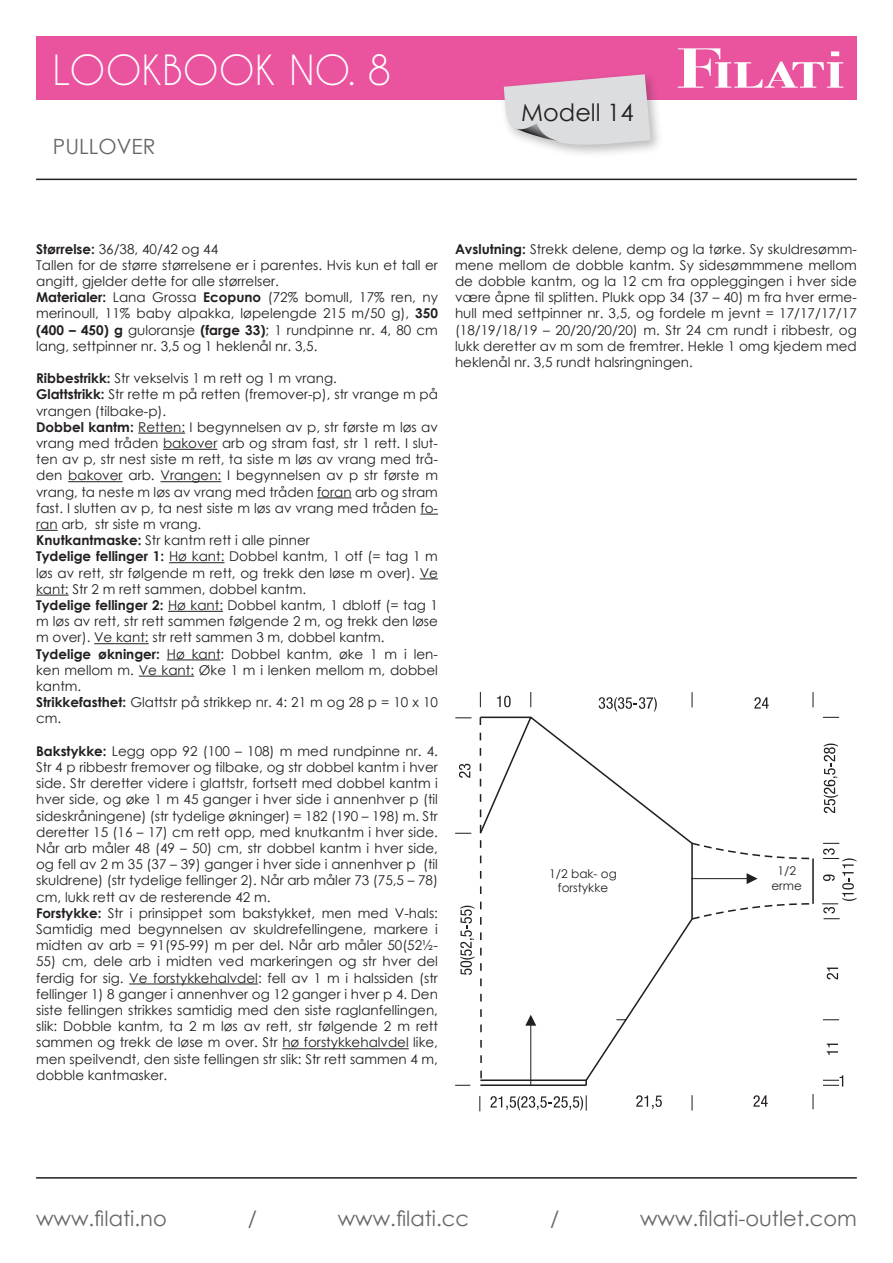
<style>
.page{position:relative;width:893px;height:1263px;background:#fff}
.page>*{position:absolute;margin:0;border:0;box-sizing:border-box;transform-origin:0 0}
.t1{font:39px "Caviar Dreams";color:#fff}
.t2{font:24px "Century Gothic";color:#231f20}
.t3{font:21px "Century Gothic";color:#67676a}
.Fliesstext{font:13.5px/16.2px "Century Gothic";color:#231f20;text-align:justify}
.Schnitt{font:12px/14.4px "Century Gothic";color:#231f20;text-align:center}
.s1{font-weight:700}
</style>
<div class="page">
<hr style="left:36px;top:1177px;width:821px;height:1px;background:#231f20">
<hr style="left:36px;top:179px;width:821px;height:1px;background:#231f20">
<div style="left:36px;top:36px;width:821px;height:64px;background:#ea549f"></div>
<svg style="left:678px;top:48px;width:165px;height:40px"></svg>
<div style="left:499px;top:70px;width:165px;height:88px;background:#231f20;opacity:.3"></div>
<svg style="left:504px;top:74px;width:147px;height:76px;background:#dcced7"></svg>
<hr style="left:138px;top:433px;width:47px;height:1px;background:#231f20">
<hr style="left:163px;top:449px;width:54px;height:1px;background:#231f20">
<hr style="left:68px;top:481px;width:55px;height:1px;background:#231f20">
<hr style="left:161px;top:481px;width:60px;height:1px;background:#231f20">
<hr style="left:317px;top:497px;width:35px;height:1px;background:#231f20">
<svg style="left:420px;top:514px;width:18px;height:1px"></svg>
<svg style="left:36px;top:530px;width:22px;height:1px"></svg>
<hr style="left:169px;top:562px;width:55px;height:1px;background:#231f20">
<svg style="left:420px;top:578px;width:18px;height:1px"></svg>
<hr style="left:36px;top:595px;width:33px;height:1px;background:#231f20">
<hr style="left:168px;top:611px;width:55px;height:1px;background:#231f20">
<hr style="left:94px;top:643px;width:55px;height:1px;background:#231f20">
<hr style="left:167px;top:659px;width:54px;height:1px;background:#231f20">
<hr style="left:139px;top:676px;width:55px;height:1px;background:#231f20">
<hr style="left:129px;top:983px;width:129px;height:1px;background:#231f20">
<hr style="left:282px;top:1048px;width:127px;height:1px;background:#231f20">
<svg style="left:691px;top:1095px;width:2px;height:15px"></svg>
<svg style="left:530px;top:692px;width:1px;height:15px"></svg>
<svg style="left:823px;top:1019px;width:16px;height:1px"></svg>
<svg style="left:691px;top:692px;width:2px;height:15px"></svg>
<svg style="left:812px;top:692px;width:1px;height:15px"></svg>
<svg style="left:812px;top:1094px;width:1px;height:15px"></svg>
<svg style="left:823px;top:717px;width:16px;height:1px"></svg>
<svg style="left:479px;top:1096px;width:1px;height:15px"></svg>
<svg style="left:480px;top:692px;width:1px;height:15px"></svg>
<svg style="left:483px;top:716px;width:209px;height:370px"></svg>
<svg style="left:490px;top:1095px;width:97px;height:15px"></svg>
<svg style="left:636px;top:1095px;width:26px;height:14px"></svg>
<svg style="left:823px;top:1075px;width:20px;height:11px"></svg>
<svg style="left:497px;top:696px;width:14px;height:11px"></svg>
<hr style="left:480px;top:1079px;width:106px;height:2px;background:#231f20">
<hr style="left:480px;top:1084px;width:106px;height:2px;background:#231f20">
<svg style="left:824px;top:743px;width:14px;height:70px"></svg>
<svg style="left:599px;top:697px;width:58px;height:14px"></svg>
<svg style="left:754px;top:697px;width:15px;height:12px"></svg>
<svg style="left:753px;top:1095px;width:15px;height:12px"></svg>
<svg style="left:827px;top:1043px;width:11px;height:12px"></svg>
<svg style="left:827px;top:967px;width:11px;height:12px"></svg>
<svg style="left:822px;top:843px;width:34px;height:76px"></svg>
<svg style="left:455px;top:716px;width:28px;height:370px"></svg>
<svg style="left:690px;top:841px;width:120px;height:80px"></svg>
<hr style="left:812px;top:858px;width:2px;height:46px;background:#231f20">
<p class="t1" style="left:53px;top:47px;width:340px">LOOKBOOK NO. 8</p>
<p class="t3" style="left:53px;top:131px;width:104px">PULLOVER</p>
<p class="t2" style="left:521px;top:96px;width:114px">Modell 14</p>
<p class="Fliesstext" style="left:36px;top:240px;width:184px"><span class="s1">Størrelse:</span> 36/38, 40/42 og 44</p>
<p class="Fliesstext" style="left:36px;top:257px;width:403px">Tallen for de større størrelsene er i parentes. Hvis kun et tall er angitt, gjelder dette for alle størrelser.</p>
<p class="Fliesstext" style="left:36px;top:289px;width:403px"><span class="s1">Materialer:</span> Lana Grossa <span class="s1">Ecopuno</span> (72% bomull, 17% ren, ny merinoull, 11% baby alpakka, løpelengde 215 m/50 g), <span class="s1">350 (400 – 450) g</span> guloransje <span class="s1">(farge 33)</span>; 1 rundpinne nr. 4, 80 cm lang, settpinner nr. 3,5 og 1 heklenål nr. 3,5.</p>
<p class="Fliesstext" style="left:36px;top:370px;width:302px"><span class="s1">Ribbestrikk:</span> Str vekselvis 1 m rett og 1 m vrang.</p>
<p class="Fliesstext" style="left:36px;top:386px;width:403px"><span class="s1">Glattstrikk:</span> Str rette m på retten (fremover-p), str vrange m på vrangen (tilbake-p).</p>
<p class="Fliesstext" style="left:36px;top:419px;width:403px"><span class="s1">Dobbel kantm:</span> Retten: I begynnelsen av p, str første m løs av vrang med tråden bakover arb og stram fast, str 1 rett. I slut&shy;ten av p, str nest siste m rett, ta siste m løs av vrang med trå&shy;den bakover arb. Vrangen: I begynnelsen av p str første m vrang, ta neste m løs av vrang med tråden foran arb og stram fast. I slutten av p, ta nest siste m løs av vrang med tråden fo&shy;ran arb, str siste m vrang.</p>
<p class="Fliesstext" style="left:36px;top:532px;width:275px"><span class="s1">Knutkantmaske:</span> Str kantm rett i alle pinner</p>
<p class="Fliesstext" style="left:36px;top:548px;width:403px"><span class="s1">Tydelige fellinger 1:</span> Hø kant: Dobbel kantm, 1 otf (= tag 1 m løs av rett, str følgende m rett, og trekk den løse m over). Ve kant: Str 2 m rett sammen, dobbel kantm.</p>
<p class="Fliesstext" style="left:36px;top:597px;width:403px"><span class="s1">Tydelige fellinger 2:</span> Hø kant: Dobbel kantm, 1 dblotf (= tag 1 m løs av rett, str rett sammen følgende 2 m, og trekk den løse m over). Ve kant: str rett sammen 3 m, dobbel kantm.</p>
<p class="Fliesstext" style="left:36px;top:645px;width:403px"><span class="s1">Tydelige økninger:</span> Hø kant: Dobbel kantm, øke 1 m i len&shy;ken mellom m. Ve kant: Øke 1 m i lenken mellom m, dobbel kantm.</p>
<p class="Fliesstext" style="left:36px;top:694px;width:403px"><span class="s1">Strikkefasthet:</span> Glattstr på strikkep nr. 4: 21 m og 28 p = 10 x 10 cm.</p>
<p class="Fliesstext" style="left:36px;top:743px;width:403px"><span class="s1">Bakstykke:</span> Legg opp 92 (100 – 108) m med rundpinne nr. 4.<br>Str 4 p ribbestr fremover og tilbake, og str dobbel kantm i hver side. Str deretter videre i glattstr, fortsett med dobbel kantm i hver side, og øke 1 m 45 ganger i hver side i annenhver p (til sideskråningene) (str tydelige økninger) = 182 (190 – 198) m. Str deretter 15 (16 – 17) cm rett opp, med knutkantm i hver side.<br>Når arb måler 48 (49 – 50) cm, str dobbel kantm i hver side, og fell av 2 m 35 (37 – 39) ganger i hver side i annenhver p (til skuldrene) (str tydelige fellinger 2). Når arb måler 73 (75,5 – 78) cm, lukk rett av de resterende 42 m.</p>
<p class="Fliesstext" style="left:36px;top:905px;width:403px"><span class="s1">Forstykke:</span> Str i prinsippet som bakstykket, men med V-hals:<br>Samtidig med begynnelsen av skuldrefellingene, markere i midten av arb = 91(95-99) m per del. Når arb måler 50(52½-</p>
<p class="Fliesstext" style="left:36px;top:953px;width:403px">55) cm, dele arb i midten ved markeringen og str hver del ferdig for sig. Ve forstykkehalvdel: fell av 1 m i halssiden (str fellinger 1) 8 ganger i annenhver og 12 ganger i hver p 4. Den siste fellingen strikkes samtidig med den siste raglanfellingen, slik: Dobble kantm, ta 2 m løs av rett, str følgende 2 m rett sammen og trekk de løse m over. Str hø forstykkehalvdel like, men speilvendt, den siste fellingen str slik: Str rett sammen 4 m, dobble kantmasker.</p>
<p class="Fliesstext" style="left:455px;top:240px;width:403px"><span class="s1">Avslutning:</span> Strekk delene, demp og la tørke. Sy skuldresømm&shy;mene mellom de dobble kantm. Sy sidesømmmene mellom de dobble kantm, og la 12 cm fra oppleggingen i hver side være åpne til splitten. Plukk opp 34 (37 – 40) m fra hver erme&shy;hull med settpinner nr. 3,5, og fordele m jevnt = 17/17/17/17 (18/19/18/19 – 20/20/20/20) m. Str 24 cm rundt i ribbestr, og lukk deretter av m som de fremtrer. Hekle 1 omg kjedem med heklenål nr. 3,5 rundt halsringningen.</p>
<p class="Schnitt" style="left:549px;top:866px;width:69px">1/2 bak- og forstykke</p>
<p class="Schnitt" style="left:771px;top:863px;width:32px">1/2 erme</p>
<p class="t3" style="left:36px;top:1204px;width:132px">www.filati.no</p>
<p class="t3" style="left:248px;top:1204px;width:11px">/</p>
<p class="t3" style="left:338px;top:1204px;width:133px">www.filati.cc</p>
<p class="t3" style="left:550px;top:1204px;width:11px">/</p>
<p class="t3" style="left:640px;top:1204px;width:218px">www.filati-outlet.com</p>
</div>
